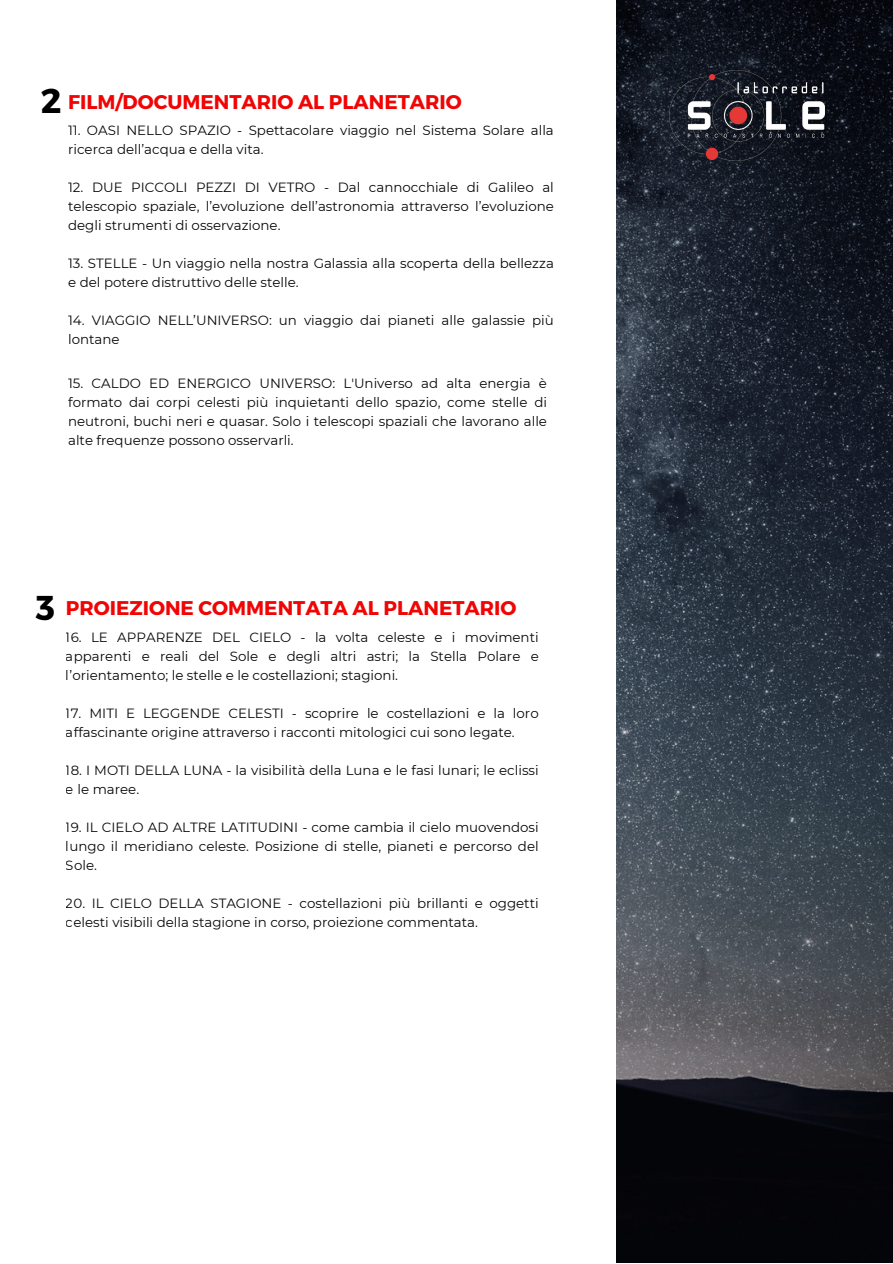
<style>
.page{position:relative;width:893px;height:1264px;background:#fff}
.page>*{position:absolute;margin:0;border:0;box-sizing:border-box;transform-origin:0 0}
.t1{font:700 34.5px "Montserrat";color:#000}
.t2{font:700 19.8px "Montserrat";color:#f10404}
.t3{font:13.35px/18.9px "Montserrat";color:#000}
</style>
<div class="page">
<img style="left:616px;top:0;width:276px;height:1262px">
<img style="left:670px;top:70px;width:154px;height:90px">
<p class="t1" style="left:41px;top:78px;width:22px">2</p>
<p class="t2" style="left:68px;top:89px;width:395px">FILM/DOCUMENTARIO AL PLANETARIO</p>
<p class="t3" style="left:68px;top:121px;width:487px">11. OASI NELLO SPAZIO - Spettacolare viaggio nel Sistema Solare alla ricerca dell’acqua e della vita.</p>
<p class="t3" style="left:68px;top:178px;width:487px;text-align:justify">12. DUE PICCOLI PEZZI DI VETRO - Dal cannocchiale di Galileo al telescopio spaziale, l’evoluzione dell’astronomia attraverso l’evoluzione degli strumenti di osservazione.</p>
<p class="t3" style="left:68px;top:254px;width:487px">13. STELLE - Un viaggio nella nostra Galassia alla scoperta della bellezza e del potere distruttivo delle stelle.</p>
<p class="t3" style="left:68px;top:311px;width:487px">14. VIAGGIO NELL’UNIVERSO: un viaggio dai pianeti alle galassie più lontane</p>
<p class="t3" style="left:68px;top:374px;width:480px;text-align:justify">15. CALDO ED ENERGICO UNIVERSO: L'Universo ad alta energia è formato dai corpi celesti più inquietanti dello spazio, come stelle di neutroni, buchi neri e quasar. Solo i telescopi spaziali che lavorano alle alte frequenze possono osservarli.</p>
<p class="t1" style="left:36px;top:585px;width:21px">3</p>
<p class="t2" style="left:66px;top:595px;width:452px">PROIEZIONE COMMENTATA AL PLANETARIO</p>
<p class="t3" style="left:66px;top:628px;width:474px;text-align:justify">16. LE APPARENZE DEL CIELO - la volta celeste e i movimenti apparenti e reali del Sole e degli altri astri; la Stella Polare e l’orientamento; le stelle e le costellazioni; stagioni.</p>
<p class="t3" style="left:66px;top:703px;width:474px">17. MITI E LEGGENDE CELESTI - scoprire le costellazioni e la loro affascinante origine attraverso i racconti mitologici cui sono legate.</p>
<p class="t3" style="left:66px;top:760px;width:474px">18. I MOTI DELLA LUNA - la visibilità della Luna e le fasi lunari; le eclissi e le maree.</p>
<p class="t3" style="left:66px;top:817px;width:474px;text-align:justify">19. IL CIELO AD ALTRE LATITUDINI - come cambia il cielo muovendosi lungo il meridiano celeste. Posizione di stelle, pianeti e percorso del Sole.</p>
<p class="t3" style="left:66px;top:893px;width:474px">20. IL CIELO DELLA STAGIONE - costellazioni più brillanti e oggetti celesti visibili della stagione in corso, proiezione commentata.</p>
</div>
